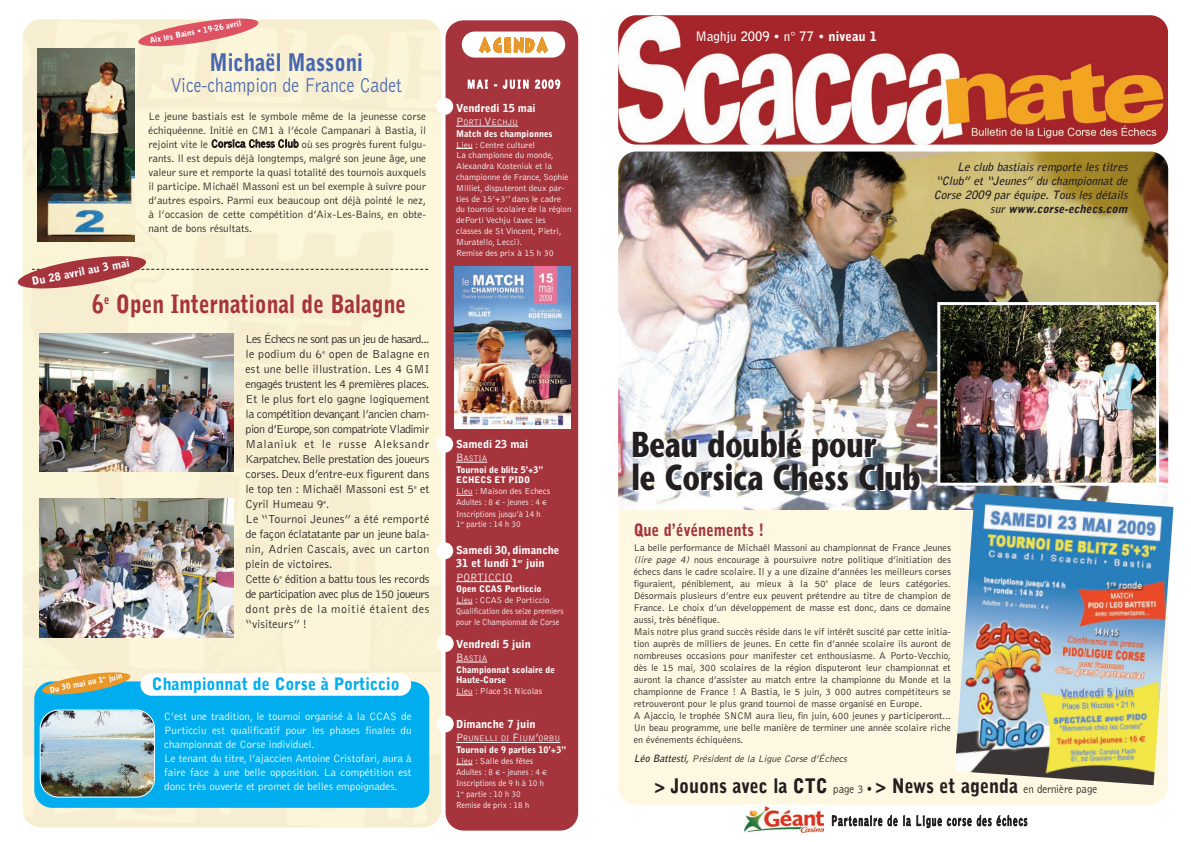
<style>
.page{position:relative;width:1191px;height:842px;background:#fff}
.page>*{position:absolute;margin:0;border:0;box-sizing:border-box;transform-origin:0 0}
.t1{font:700 36px/33.6px "Stone Sans";color:#231f20;scale:.75 1}
.t2{font:900 25px "Bell Gothic";color:#a6343d;scale:.85 1}
.t3{font:900 24.1px "Bell Gothic";color:#4767af;scale:.85 1}
.t4{font:22px "Art Pursuit 117";letter-spacing:.14em;color:#e8982b}
.t5{font:300 20.7px "Bell Gothic";color:#4767af;scale:.85 1}
.t6{font:900 20px "Bell Gothic";color:#231f20;scale:.9 1}
.t7{font:900 17px "Bell Gothic";color:#00aeef;scale:.95 1}
.t8{font:900 17px "Bell Gothic";color:#a6343d;scale:.87 1}
.t9{font:700 13.4px "Bell Gothic";letter-spacing:.12em;color:#231f20;scale:.69 1}
.t10{font:700 13px "Bell Gothic";color:#fff}
.t11{font:300 12px/15px "Bell Gothic";letter-spacing:-.02em;color:#231f20}
.t12{font:italic 700 11.5px/13.8px "Bell Gothic";color:#231f20;text-align:right}
.t13{font:300 11px/14px "Bell Gothic";color:#231f20;text-align:justify}
.t14{font:300 11px/14px "Bell Gothic";color:#fff}
.t15{font:900 11px/13.3px "Bell Gothic";color:#fff}
.t16{font:700 11px "Bell Gothic";letter-spacing:.17em;color:#fff;scale:.84 1}
.t17{font:300 10px/12px "Bell Gothic";color:#231f20}
.t18{font:italic 300 10px "Bell Gothic";color:#231f20}
.t19{font:300 9px/10.8px "Bell Gothic";color:#fff}
.t20{font:900 9px/10.8px "Bell Gothic";color:#fff}
.t21{font:300 8.2px "Bell Gothic";color:#fff}
.t22{font:900 8px "Bell Gothic";color:#fff}
.s1{font-size:11px}
.s2{font-family:"Euro Sans";font-weight:400;font-size:7px}
.s3{font-weight:300}
.s4{font-weight:900}
.s5{font-style:italic}
.s6{font-weight:700}
.s7{font-weight:300;font-size:12px}
.s8{font-size:12px}
</style>
<div class="page">
<img style="left:745px;top:806px;width:78px;height:26px">
<div style="left:618px;top:152px;width:550px;height:653px;background:#fef8e2;border-radius:18px"></div>
<img style="left:618px;top:152px;width:550px;height:357px">
<img style="left:618px;top:15px;width:549px;height:130px;border-radius:18px">
<img style="left:954px;top:493px;width:219px;height:292px">
<div style="left:445px;top:20px;width:133px;height:810px;background:#a6343d;border-radius:18px"></div>
<div style="left:462px;top:32px;width:103px;height:26px;background:#fff;border-radius:13px"></div>
<div style="left:23px;top:19px;width:418px;height:808px;background:#fbf5d8;border-radius:18px"></div>
<div style="left:436px;top:98px;width:17px;height:17px;background:#fff;border-radius:9px"></div>
<div style="left:436px;top:436px;width:17px;height:17px;background:#fff;border-radius:9px"></div>
<div style="left:436px;top:542px;width:17px;height:17px;background:#fff;border-radius:9px"></div>
<svg style="left:17px;top:254px;width:411px;height:36px;background:#e7ceb8"></svg>
<div style="left:34px;top:681px;width:395px;height:127px;background:#00aeef;border-radius:18px"></div>
<svg style="left:456px;top:126px;width:62px;height:1px"></svg>
<svg style="left:456px;top:148px;width:16px;height:1px"></svg>
<svg style="left:456px;top:462px;width:31px;height:1px"></svg>
<svg style="left:456px;top:495px;width:16px;height:1px"></svg>
<hr style="left:456px;top:581px;width:56px;height:1px;background:#fff">
<svg style="left:456px;top:604px;width:16px;height:1px"></svg>
<svg style="left:456px;top:662px;width:31px;height:1px"></svg>
<svg style="left:456px;top:695px;width:16px;height:1px"></svg>
<hr style="left:463px;top:742px;width:35px;height:1px;background:#fff">
<svg style="left:498px;top:742px;width:62px;height:1px"></svg>
<svg style="left:456px;top:764px;width:16px;height:1px"></svg>
<img style="left:454px;top:266px;width:116px;height:162px">
<div style="left:437px;top:635px;width:17px;height:17px;background:#fff;border-radius:9px"></div>
<div style="left:437px;top:715px;width:17px;height:17px;background:#fff;border-radius:9px"></div>
<img style="left:38px;top:48px;width:96px;height:193px">
<img style="left:39px;top:333px;width:194px;height:139px">
<img style="left:39px;top:499px;width:194px;height:138px">
<svg style="left:41px;top:671px;width:90px;height:24px"></svg>
<div style="left:140px;top:673px;width:271px;height:23px;background:#fff;border-radius:11px"></div>
<img style="left:40px;top:709px;width:115px;height:89px">
<svg style="left:137px;top:18px;width:122px;height:30px;background:#ea9f9b"></svg>
<img style="left:941px;top:306px;width:214px;height:176px">
<div style="left:937px;top:302px;width:222px;height:184px;border:3px solid #fff"></div>
<p class="t22" style="left:149px;top:38px;width:94px;rotate:-11deg">Aix les Bains • 19-26 avril</p>
<h3 class="t3" style="left:209px;top:53px;width:182px">Michaël Massoni</h3>
<h3 class="t5" style="left:170px;top:78px;width:274px">Vice-champion de France Cadet</h3>
<p class="t15" style="left:31px;top:275px;width:100px;rotate:-11deg">Du 28 avril au 3 mai</p>
<p class="t13" style="left:148px;top:109px;width:279px">Le jeune bastiais est le symbole même de la jeunesse corse échiquéenne. Initié en CM1 à l’école Campanari à Bastia, il rejoint vite le Corsica Chess Club où ses progrès furent fulgu&shy;rants. ll est depuis déjà longtemps, malgré son jeune âge, une valeur sure et remporte la quasi totalité des tournois auxquels il participe. Michaël Massoni est un bel exemple à suivre pour d’autres espoirs. Parmi eux beaucoup ont déjà pointé le nez, à l’occasion de cette compétition d’Aix-Les-Bains, en obte&shy;nant de bons résultats.</p>
<h2 class="t2" style="left:92px;top:294px;width:371px">6<sup>e</sup> Open International de Balagne</h2>
<p class="t11" style="left:245px;top:332px;width:185px">Les Échecs ne sont pas un jeu de hasard... le podium du 6<sup>e</sup> open de Balagne en est une belle illustration. Les 4 GMI engagés trustent les 4 premières places.<br>Et le plus fort elo gagne logiquement la compétition devançant l’ancien cham&shy;pion d’Europe, son compatriote Vladimir Malaniuk et le russe Aleksandr Karpatchev. Belle prestation des joueurs corses. Deux d’entre-eux figurent dans le top ten : Michaël Massoni est 5<sup>e</sup> et Cyril Humeau 9<sup>e</sup>.<br>Le “Tournoi Jeunes” a été remporté de façon éclatatante par un jeune bala&shy;nin, Adrien Cascais, avec un carton plein de victoires.<br>Cette 6<sup>e</sup> édition a battu tous les records de participation avec plus de 150 joueurs dont près de la moitié étaient des “visiteurs” !</p>
<p class="t22" style="left:49px;top:687px;width:75px;rotate:-11deg">Du 30 mai au 1<sup>er</sup> juin</p>
<h3 class="t7" style="left:152px;top:678px;width:262px">Championnat de Corse à Porticcio</h3>
<p class="t14" style="left:164px;top:710px;width:249px">C’est une tradition, le tournoi organisé à la CCAS de Purticciu est qualificatif pour les phases finales du championnat de Corse individuel.<br>Le tenant du titre, l’ajaccien Antoine Cristofari, aura à faire face à une belle opposition. La compétition est donc très ouverte et promet de belles empoignades.</p>
<h3 class="t4" style="left:480px;top:32px;width:69px">AGENDA</h3>
<p class="t16" style="left:467px;top:80px;width:112px">MAI - JUIN 2009</p>
<p class="t15" style="left:456px;top:102px;width:81px">Vendredi 15 mai</p>
<p class="t21" style="left:456px;top:119px;width:64px"><span class="s1">P</span>ORTI <span class="s1">V</span>ECHJU</p>
<p class="t20" style="left:456px;top:129px;width:98px">Match des championnes</p>
<p class="t19" style="left:456px;top:140px;width:117px">Lieu : Centre culturel<br>La championne du monde,<br>Alexandra Kosteniuk et la championne de France, Sophie<br>Milliet, disputeront deux par&shy;ties de 15’+3’’ dans le cadre du tournoi scolaire de la région dePorti Vechju (avec les classes de St Vincent, Pietri,<br>Muratello, Lecci).<br>Remise des prix à 15 h 30</p>
<p class="t15" style="left:456px;top:438px;width:74px">Samedi 23 mai</p>
<p class="t21" style="left:456px;top:455px;width:33px"><span class="s1">B</span>ASTIA</p>
<p class="t20" style="left:456px;top:465px;width:89px">Tournoi de blitz 5’+3’’<br>ECHECS ET PIDO</p>
<p class="t19" style="left:456px;top:486px;width:96px">Lieu : Maison des Echecs<br>Adultes : 8 <span class="s2">€</span> - jeunes : 4 <span class="s2">€<br></span>Inscriptions jusqu’à 14 h<br>1<sup>re</sup> partie : 14 h 30</p>
<p class="t15" style="left:456px;top:544px;width:105px">Samedi 30, dimanche<br>31 et lundi 1<sup>er</sup> juin<br><span class="s3">PORTICCIO</span></p>
<p class="t20" style="left:456px;top:584px;width:87px">Open CCAS Porticcio</p>
<p class="t19" style="left:456px;top:595px;width:109px">Lieu : CCAS de Porticcio<br>Qualification des seize premiers pour le Championnat de Corse</p>
<p class="t15" style="left:456px;top:638px;width:76px">Vendredi 5 juin</p>
<p class="t21" style="left:456px;top:655px;width:33px"><span class="s1">B</span>ASTIA</p>
<p class="t20" style="left:456px;top:665px;width:100px">Championnat scolaire de<br>Haute-Corse</p>
<p class="t19" style="left:456px;top:686px;width:88px">Lieu : Place St Nicolas</p>
<p class="t15" style="left:456px;top:718px;width:81px">Dimanche 7 juin</p>
<p class="t21" style="left:456px;top:736px;width:106px"><span class="s1">P</span>RUNELLI DI <span class="s1">F</span>IUM<span class="s1">’</span>ORBU</p>
<p class="t20" style="left:456px;top:745px;width:112px">Tournoi de 9 parties 10’+3’’</p>
<p class="t19" style="left:456px;top:756px;width:92px">Lieu : Salle des fêtes<br>Adultes : 8 <span class="s2">€</span> - jeunes : 4 <span class="s2">€<br></span>Inscriptions de 9 h à 10 h<br>1<sup>re</sup> partie : 10 h 30<br>Remise de prix : 18 h</p>
<h3 class="t10" style="left:695px;top:31px;width:183px">Maghju 2009 • n° 77 • <span class="s4">niveau 1</span></h3>
<p class="t12" style="left:933px;top:161px;width:197px">Le club bastiais remporte les titres “Club” et “Jeunes” du championnat de Corse 2009 par équipe. Tous les détails sur <span class="s4">www.corse-echecs.com</span></p>
<h1 class="t1" style="left:631px;top:431px;width:387px">Beau doublé pour<br>le Corsica Chess Club</h1>
<h3 class="t8" style="left:633px;top:523px;width:152px">Que d’événements !</h3>
<p class="t17" style="left:633px;top:542px;width:319px">La belle performance de Michaël Massoni au championnat de France Jeunes <span class="s5">(lire page 4)</span> nous encourage à poursuivre notre politique d’initiation des échecs dans le cadre scolaire. Il y a une dizaine d’années les meilleurs corses figuraient, péniblement, au mieux à la 50<sup>e</sup> place de leurs catégories.<br>Désormais plusieurs d’entre eux peuvent prétendre au titre de champion de France. Le choix d’un développement de masse est donc, dans ce domaine aussi, très bénéfique.<br>Mais notre plus grand succès réside dans le vif intérêt suscité par cette initia&shy;tion auprès de milliers de jeunes. En cette fin d’année scolaire ils auront de nombreuses occasions pour manifester cet enthousiasme. A Porto-Vecchio, dès le 15 mai, 300 scolaires de la région disputeront leur championnat et auront la chance d’assister au match entre la championne du Monde et la championne de France ! A Bastia, le 5 juin, 3 000 autres compétiteurs se retrouveront pour le plus grand tournoi de masse organisé en Europe.<br>A Ajaccio, le trophée SNCM aura lieu, fin juin, 600 jeunes y participeront...<br>Un beau programme, une belle manière de terminer une année scolaire riche en événements échiquéens.</p>
<p class="t18" style="left:633px;top:755px;width:217px"><span class="s6">Léo Battesti,</span> Président de la Ligue Corse d’Échecs</p>
<h3 class="t6" style="left:654px;top:778px;width:493px">&gt; Jouons avec la CTC <span class="s7">page 3</span> <span class="s8">•</span> &gt; News et agenda <span class="s7">en dernière page</span></h3>
<h3 class="t9" style="left:831px;top:816px;width:286px">Partenaire de la Ligue corse des échecs</h3>
</div>
